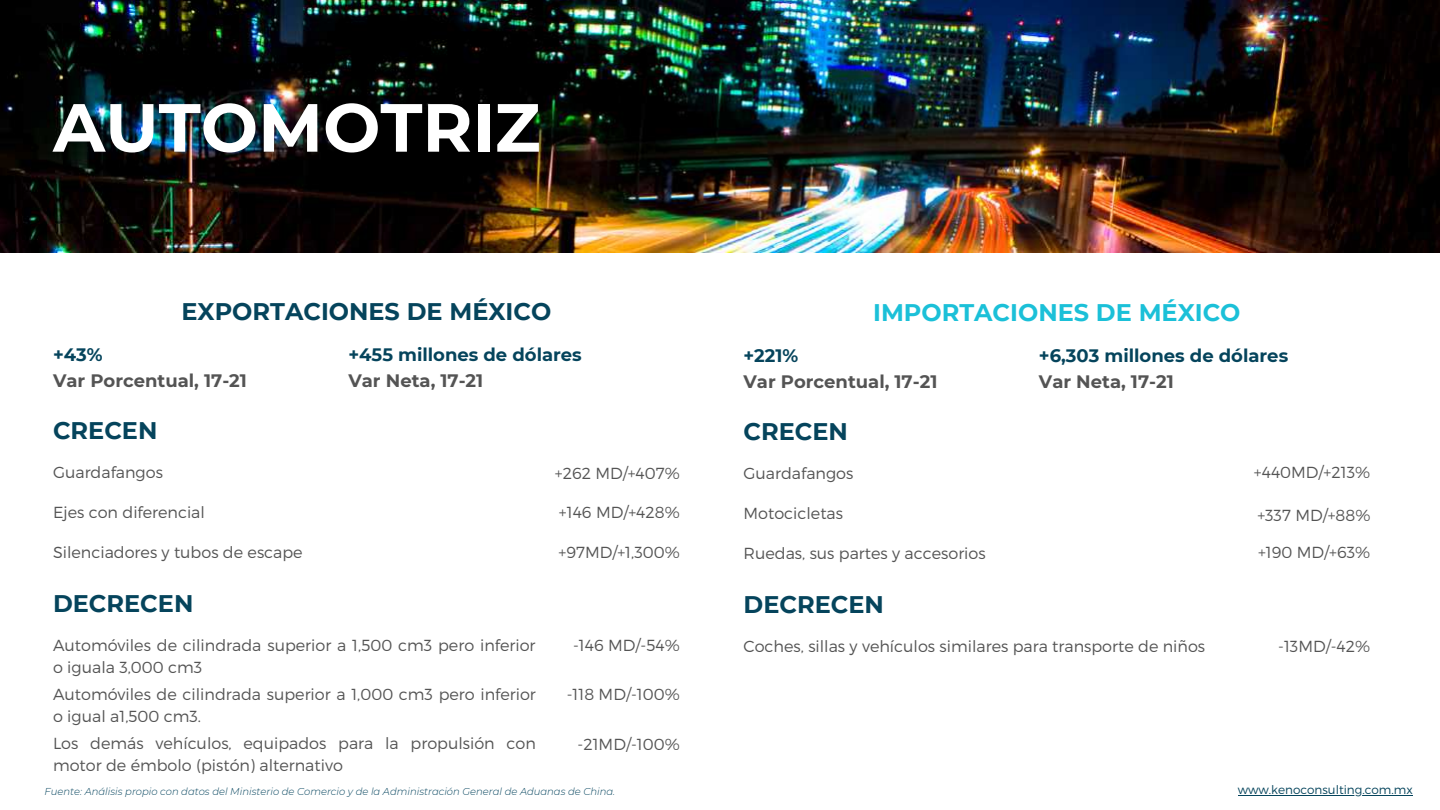
<style>
.page{position:relative;width:1440px;height:810px;background:#fff}
.page>*{position:absolute;margin:0;border:0;box-sizing:border-box;transform-origin:0 0}
.t1{font:700 72px "Montserrat";color:#fff}
.t2{font:700 68px "Montserrat";color:#fff}
.t3{font:700 24px "Montserrat";color:#05445c}
.t4{font:700 24px "Montserrat";color:#1bc0d8}
.t5{font:700 18px "Montserrat";color:#545454}
.t6{font:700 18px "Montserrat";color:#05445c}
.t7{font:300 16px/21.8px "Montserrat";color:#545454}
.t8{font:300 12px "Montserrat";color:#05445c}
.t9{font:italic 300 10px "Montserrat";color:#05445e}
</style>
<div class="page">
<img style="left:0;top:0;width:1440px;height:252px">
<hr style="left:1238px;top:795px;width:175px;height:1px;background:#05445c">
<h1 class="t1" style="left:58px;top:53px;width:629px">AGROPECUARIO</h1>
<h2 class="t2" style="left:53px;top:86px;width:489px">AUTOMOTRIZ</h2>
<h3 class="t3" style="left:181px;top:297px;width:371px">EXPORTACIONES DE MÉXICO</h3>
<p class="t6" style="left:53px;top:344px;width:51px">+43%</p>
<p class="t5" style="left:53px;top:369px;width:195px">Var Porcentual, 17-21</p>
<p class="t6" style="left:348px;top:344px;width:235px">+455 millones de dólares</p>
<p class="t5" style="left:348px;top:369px;width:136px">Var Neta, 17-21</p>
<h3 class="t3" style="left:53px;top:415px;width:106px">CRECEN</h3>
<p class="t7" style="left:53px;top:461px;width:111px">Guardafangos</p>
<p class="t7" style="left:555px;top:462px;width:126px">+262 MD/+407%</p>
<p class="t7" style="left:53px;top:501px;width:153px">Ejes con diferencial</p>
<p class="t7" style="left:559px;top:501px;width:122px">+146 MD/+428%</p>
<p class="t7" style="left:53px;top:541px;width:251px">Silenciadores y tubos de escape</p>
<p class="t7" style="left:559px;top:541px;width:123px">+97MD/+1,300%</p>
<h3 class="t3" style="left:53px;top:588px;width:142px">DECRECEN</h3>
<p class="t7" style="left:53px;top:634px;width:484px">Automóviles de cilindrada superior a 1,500 cm3 pero inferior o iguala 3,000 cm3</p>
<p class="t7" style="left:573px;top:634px;width:108px">-146 MD/-54%</p>
<p class="t7" style="left:53px;top:683px;width:484px">Automóviles de cilindrada superior a 1,000 cm3 pero inferior o igual a1,500 cm3.</p>
<p class="t7" style="left:567px;top:683px;width:115px">-118 MD/-100%</p>
<p class="t7" style="left:53px;top:732px;width:484px">Los demás vehículos, equipados para la propulsión con motor de émbolo (pistón) alternativo</p>
<p class="t7" style="left:578px;top:733px;width:104px">-21MD/-100%</p>
<h3 class="t4" style="left:873px;top:298px;width:369px">IMPORTACIONES DE MÉXICO</h3>
<p class="t6" style="left:744px;top:345px;width:56px">+221%</p>
<p class="t5" style="left:744px;top:370px;width:195px">Var Porcentual, 17-21</p>
<p class="t6" style="left:1039px;top:345px;width:251px">+6,303 millones de dólares</p>
<p class="t5" style="left:1039px;top:370px;width:136px">Var Neta, 17-21</p>
<h3 class="t3" style="left:744px;top:416px;width:106px">CRECEN</h3>
<p class="t7" style="left:744px;top:462px;width:111px">Guardafangos</p>
<p class="t7" style="left:1254px;top:461px;width:118px">+440MD/+213%</p>
<p class="t7" style="left:744px;top:502px;width:101px">Motocicletas</p>
<p class="t7" style="left:1257px;top:503px;width:115px">+337 MD/+88%</p>
<p class="t7" style="left:744px;top:541px;width:244px">Ruedas, sus partes y accesorios</p>
<p class="t7" style="left:1258px;top:541px;width:114px">+190 MD/+63%</p>
<h3 class="t3" style="left:744px;top:589px;width:142px">DECRECEN</h3>
<p class="t7" style="left:744px;top:635px;width:463px">Coches, sillas y vehículos similares para transporte de niños</p>
<p class="t7" style="left:1278px;top:635px;width:93px">-13MD/-42%</p>
<p class="t9" style="left:45px;top:785px;width:572px">Fuente: Análisis propio con datos del Ministerio de Comercio y de la Administración General de Aduanas de China.</p>
<p class="t8" style="left:1238px;top:782px;width:176px">www.kenoconsulting.com.mx</p>
</div>
